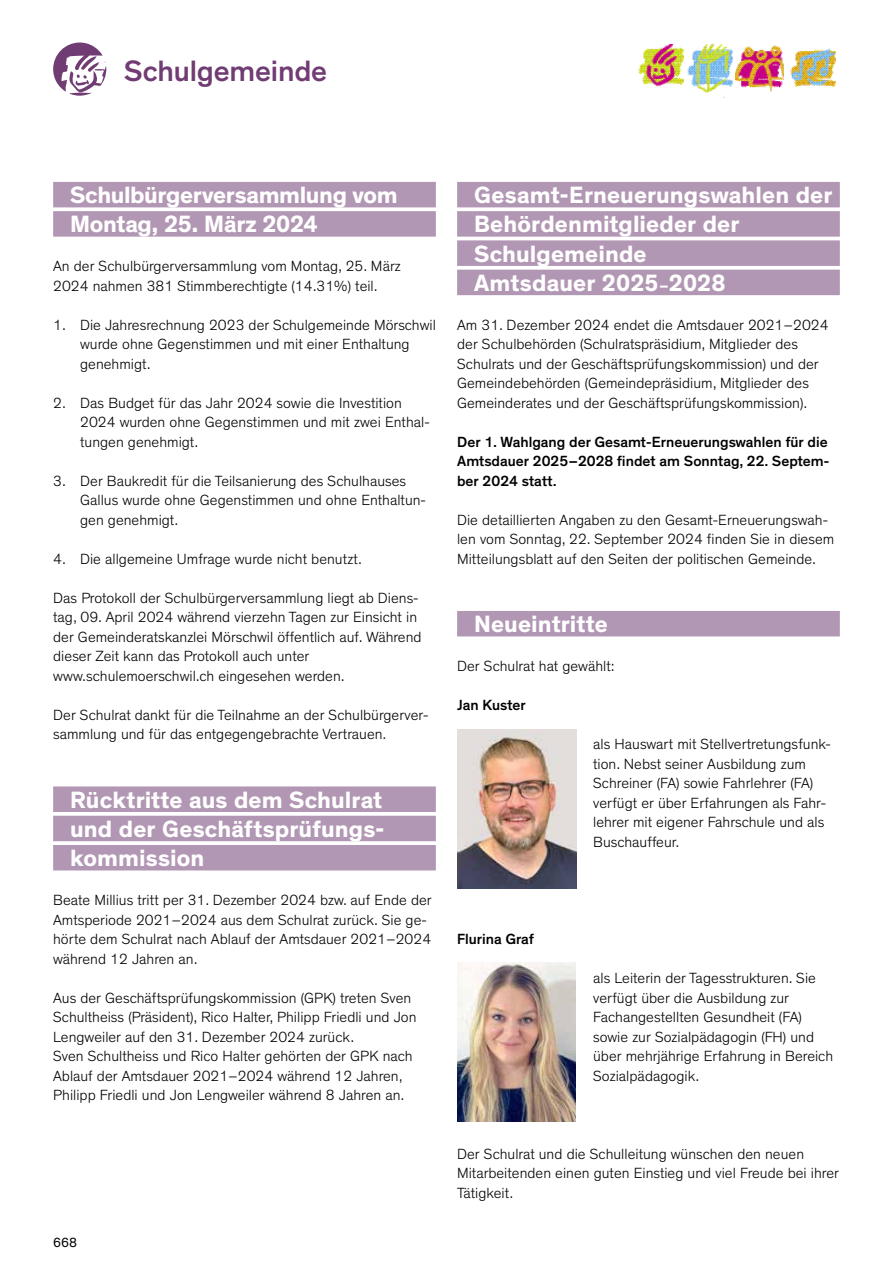
<style>
.page{position:relative;width:893px;height:1263px;background:#fff}
.page>*{position:absolute;margin:0;border:0;box-sizing:border-box;transform-origin:0 0}
.t1{font:500 30px "Theinhardt";letter-spacing:-.005em;color:#703c73}
.t2{font:700 24px/29.2px "Theinhardt";letter-spacing:.005em;color:#fff}
.t3{font:700 24px/29.2px "Theinhardt";letter-spacing:-.015em;color:#fff}
.t4{font:300 15px/19.5px "Theinhardt";color:#000}
.t5{font:500 15px/19.5px "Theinhardt";color:#000;text-align:justify}
.t6{font:13.5px "Theinhardt";color:#000}
.s1{font-size:15px}
</style>
<div class="page">
<img style="left:638px;top:44px;width:46px;height:43px">
<img style="left:790px;top:48px;width:45px;height:38px">
<img style="left:736px;top:45px;width:48px;height:47px">
<img style="left:687px;top:43px;width:46px;height:50px">
<div style="left:457px;top:182px;width:383px;height:25px;background:#b297b4"></div>
<div style="left:457px;top:211px;width:383px;height:26px;background:#b297b4"></div>
<div style="left:457px;top:240px;width:383px;height:26px;background:#b297b4"></div>
<div style="left:457px;top:270px;width:383px;height:25px;background:#b297b4"></div>
<div style="left:457px;top:611px;width:383px;height:25px;background:#b297b4"></div>
<img style="left:457px;top:730px;width:119px;height:158px">
<img style="left:457px;top:962px;width:118px;height:159px">
<div style="left:53px;top:182px;width:383px;height:25px;background:#b297b4"></div>
<div style="left:53px;top:211px;width:383px;height:26px;background:#b297b4"></div>
<div style="left:53px;top:786px;width:383px;height:26px;background:#b297b4"></div>
<div style="left:53px;top:816px;width:383px;height:25px;background:#b297b4"></div>
<div style="left:53px;top:845px;width:383px;height:25px;background:#b297b4"></div>
<svg style="left:53px;top:43px;width:53px;height:53px"></svg>
<h1 class="t1" style="left:124px;top:53px;width:205px">Schulgemeinde</h1>
<h2 class="t3" style="left:70px;top:181px;width:329px">Schulbürgerversammlung vom<br>Montag, 25. März 2024</h2>
<p class="t4" style="left:53px;top:257px;width:349px">An der Schulbürgerversammlung vom Montag, 25. März<br>2024 nahmen 381 Stimmberechtigte (14.31%) teil.</p>
<p class="t4" style="left:80px;top:315px;width:357px;text-indent:-27px">1. Die Jahresrechnung 2023 der Schulgemeinde Mörschwil wurde ohne Gegenstimmen und mit einer Enthaltung genehmigt.</p>
<p class="t4" style="left:80px;top:393px;width:351px;text-indent:-27px">2. Das Budget für das Jahr 2024 sowie die Investition<br>2024 wurden ohne Gegenstimmen und mit zwei Enthal&shy;tungen genehmigt.</p>
<p class="t4" style="left:80px;top:471px;width:347px;text-indent:-27px">3. Der Baukredit für die Teilsanierung des Schulhauses<br>Gallus wurde ohne Gegenstimmen und ohne Enthaltun&shy;gen genehmigt.</p>
<p class="t4" style="left:53px;top:549px;width:310px">4. Die allgemeine Umfrage wurde nicht benutzt.</p>
<p class="t4" style="left:53px;top:588px;width:370px">Das Protokoll der Schulbürgerversammlung liegt ab Diens&shy;tag, 09. April 2024 während vierzehn Tagen zur Einsicht in der Gemeinderatskanzlei Mörschwil öffentlich auf. Während dieser Zeit kann das Protokoll auch unter www.schulemoerschwil.ch eingesehen werden.</p>
<p class="t4" style="left:53px;top:705px;width:377px">Der Schulrat dankt für die Teilnahme an der Schulbürgerver&shy;sammlung und für das entgegengebrachte Vertrauen.</p>
<h2 class="t2" style="left:70px;top:786px;width:316px;text-align:justify">Rücktritte aus dem Schulrat und der Geschäftsprüfungs&shy;kommission</h2>
<p class="t4" style="left:53px;top:891px;width:380px">Beate Millius tritt per 31. Dezember 2024 bzw. auf Ende der Amtsperiode 2021–2024 aus dem Schulrat zurück. Sie ge&shy;hörte dem Schulrat nach Ablauf der Amtsdauer 2021–2024 während 12 Jahren an.</p>
<p class="t4" style="left:53px;top:988px;width:365px">Aus der Geschäftsprüfungskommission (GPK) treten Sven Schultheiss (Präsident), Rico Halter, Philipp Friedli und Jon Lengweiler auf den 31. Dezember 2024 zurück.<br>Sven Schultheiss und Rico Halter gehörten der GPK nach Ablauf der Amtsdauer 2021–2024 während 12 Jahren, Philipp Friedli und Jon Lengweiler während 8 Jahren an.</p>
<p class="t6" style="left:53px;top:1234px;width:25px">668</p>
<h2 class="t2" style="left:474px;top:181px;width:360px">Gesamt-Erneuerungswahlen der<br>Behördenmitglieder der<br>Schulgemeinde<br>Amtsdauer 2025<span class="s1">–</span>2028</h2>
<p class="t4" style="left:457px;top:315px;width:373px">Am 31. Dezember 2024 endet die Amtsdauer 2021–2024 der Schulbehörden (Schulratspräsidium, Mitglieder des Schulrats und der Geschäftsprüfungskommission) und der Gemeindebehörden (Gemeindepräsidium, Mitglieder des Gemeinderates und der Geschäftsprüfungskommission).</p>
<p class="t5" style="left:457px;top:432px;width:374px">Der 1. Wahlgang der Gesamt-Erneuerungswahlen für die Amtsdauer 2025–2028 findet am Sonntag, 22. Septem&shy;ber 2024 statt.</p>
<p class="t4" style="left:457px;top:510px;width:379px">Die detaillierten Angaben zu den Gesamt-Erneuerungswah&shy;len vom Sonntag, 22. September 2024 finden Sie in diesem<br>Mitteilungsblatt auf den Seiten der politischen Gemeinde.</p>
<h2 class="t2" style="left:474px;top:610px;width:135px">Neueintritte</h2>
<p class="t4" style="left:457px;top:657px;width:159px">Der Schulrat hat gewählt:</p>
<p class="t5" style="left:457px;top:696px;width:70px">Jan Kuster</p>
<p class="t4" style="left:593px;top:735px;width:239px">als Hauswart mit Stellvertretungsfunk&shy;tion. Nebst seiner Ausbildung zum Schreiner (FA) sowie Fahrlehrer (FA) verfügt er über Erfahrungen als Fahr&shy;lehrer mit eigener Fahrschule und als Buschauffeur.</p>
<p class="t5" style="left:457px;top:930px;width:78px">Flurina Graf</p>
<p class="t4" style="left:593px;top:969px;width:241px">als Leiterin der Tagesstrukturen. Sie verfügt über die Ausbildung zur Fachangestellten Gesundheit (FA) sowie zur Sozialpädagogin (FH) und über mehrjährige Erfahrung in Bereich Sozialpädagogik.</p>
<p class="t4" style="left:457px;top:1144px;width:383px">Der Schulrat und die Schulleitung wünschen den neuen<br>Mitarbeitenden einen guten Einstieg und viel Freude bei ihrer<br>Tätigkeit.</p>
</div>
